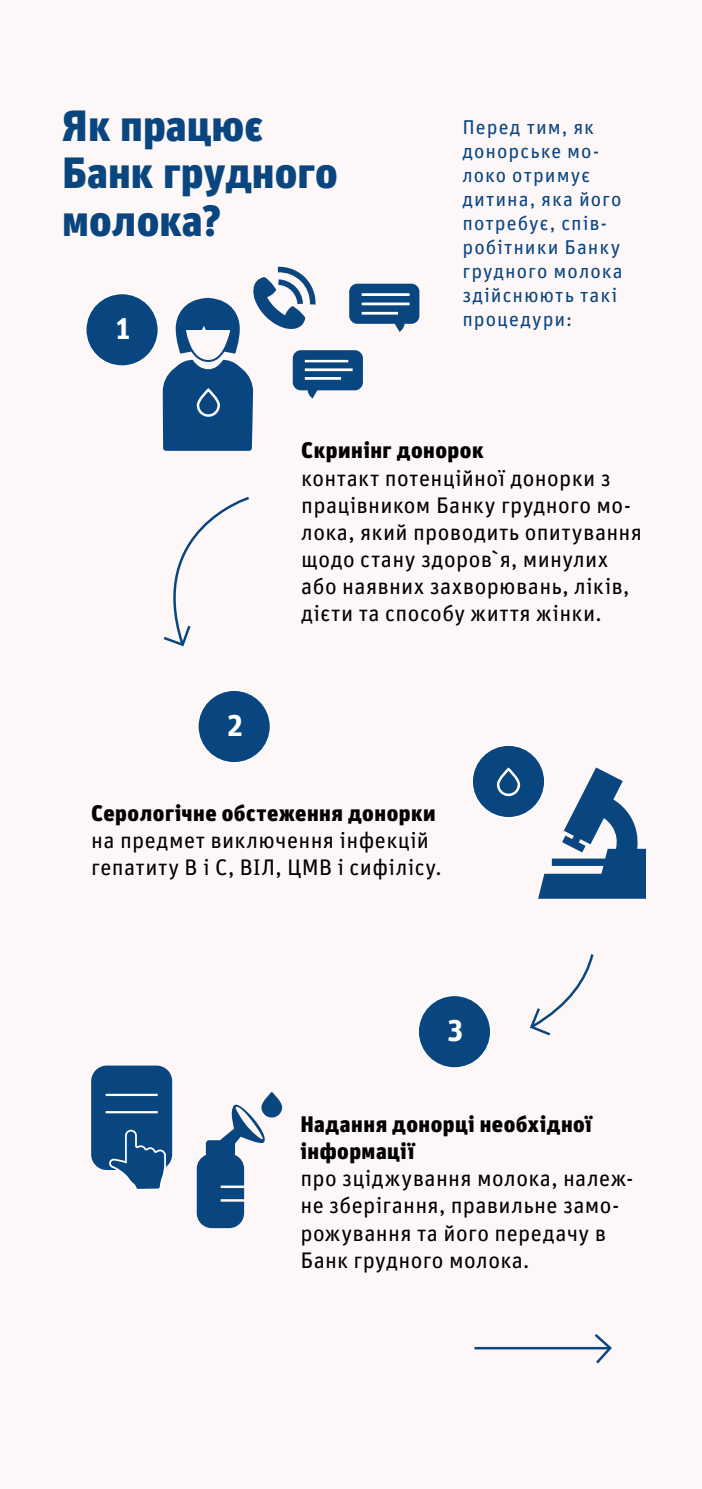
<style>
.page{position:relative;width:702px;height:1489px;background:#fff}
.page>*{position:absolute;margin:0;border:0;box-sizing:border-box;transform-origin:0 0}
.t1{font:900 43.75px/47.2px "FF Unit Pro";color:#09467f}
.t2{font:700 30px "FF Unit Pro";color:#fff}
.t3{font:22.5px/27px "FF Unit Pro";letter-spacing:.015em;color:#000}
.t4{font:900 22.5px/27px "FF Unit Pro";letter-spacing:.02em;color:#000}
.t5{font:20px/24px "FF Unit Pro";letter-spacing:.05em;color:#0a4580}
</style>
<div class="page">
<div style="left:0;top:0;width:702px;height:1488px;background:#fef7f8"></div>
<div style="left:86px;top:293px;width:72px;height:73px;background:#09467f;border-radius:50%"></div>
<div style="left:85px;top:293px;width:74px;height:74px;border:1px solid #fff;border-radius:50%"></div>
<div style="left:198px;top:690px;width:72px;height:72px;background:#09467f;border-radius:50%"></div>
<div style="left:197px;top:689px;width:74px;height:74px;border:1px solid #fff;border-radius:50%"></div>
<div style="left:418px;top:995px;width:72px;height:72px;background:#09467f;border-radius:50%"></div>
<div style="left:417px;top:994px;width:74px;height:74px;border:1px solid #fff;border-radius:50%"></div>
<div style="left:472px;top:745px;width:72px;height:72px;background:#09467f;border-radius:50%"></div>
<svg style="left:163px;top:496px;width:86px;height:151px"></svg>
<svg style="left:530px;top:954px;width:64px;height:82px"></svg>
<div style="left:497px;top:767px;width:23px;height:29px;border:3px solid #fff;border-radius:10px"></div>
<svg style="left:163px;top:266px;width:256px;height:185px"></svg>
<hr style="left:305px;top:360px;width:43px;height:2px;background:#fff">
<hr style="left:361px;top:293px;width:48px;height:3px;background:#fff">
<hr style="left:305px;top:368px;width:47px;height:3px;background:#fff">
<hr style="left:361px;top:302px;width:48px;height:3px;background:#fff">
<hr style="left:305px;top:377px;width:36px;height:3px;background:#fff">
<hr style="left:361px;top:312px;width:37px;height:2px;background:#fff">
<svg style="left:538px;top:767px;width:108px;height:131px"></svg>
<svg style="left:592px;top:1334px;width:20px;height:30px"></svg>
<hr style="left:474px;top:1346px;width:134px;height:3px;background:#09467f">
<svg style="left:261px;top:1091px;width:21px;height:26px"></svg>
<svg style="left:197px;top:1099px;width:73px;height:128px"></svg>
<hr style="left:221px;top:1185px;width:36px;height:2px;background:#fef7f8">
<hr style="left:221px;top:1199px;width:36px;height:2px;background:#fef7f8">
<div style="left:91px;top:1065px;width:81px;height:104px;background:#09467f;border-radius:16px"></div>
<hr style="left:106px;top:1093px;width:52px;height:2px;background:#fff">
<hr style="left:106px;top:1110px;width:52px;height:3px;background:#fff">
<svg style="left:108px;top:1129px;width:59px;height:60px"></svg>
<h1 class="t1" style="left:62px;top:105px;width:277px">Як працює<br>Банк грудного молока?</h1>
<p class="t5" style="left:462px;top:116px;width:162px">Перед тим, як донорське мо&shy;локо отримує дитина, яка його потребує, спів&shy;робітники Банку грудного молока здійснюють такі процедури:</p>
<h2 class="t2" style="left:115px;top:311px;width:18px">1</h2>
<h2 class="t2" style="left:227px;top:708px;width:18px">2</h2>
<p class="t4" style="left:301px;top:439px;width:184px">Скринінг донорок</p>
<p class="t3" style="left:301px;top:465px;width:342px">контакт потенційної донорки з працівником Банку грудного мо&shy;лока, який проводить опитування щодо стану здоров`я, минулих або наявних захворювань, ліків, дієти та способу життя жінки.</p>
<p class="t4" style="left:91px;top:801px;width:346px">Серологічне обстеження донорки</p>
<p class="t3" style="left:91px;top:828px;width:352px">на предмет виключення інфекцій гепатиту В і С, ВІЛ, ЦМВ і сифілісу.</p>
<h2 class="t2" style="left:447px;top:1013px;width:18px">3</h2>
<p class="t4" style="left:300px;top:1112px;width:293px">Надання донорці необхідної інформації</p>
<p class="t3" style="left:300px;top:1166px;width:334px">про зціджування молока, належ&shy;не зберігання, правильне замо&shy;рожування та його передачу в<br>Банк грудного молока.</p>
</div>
